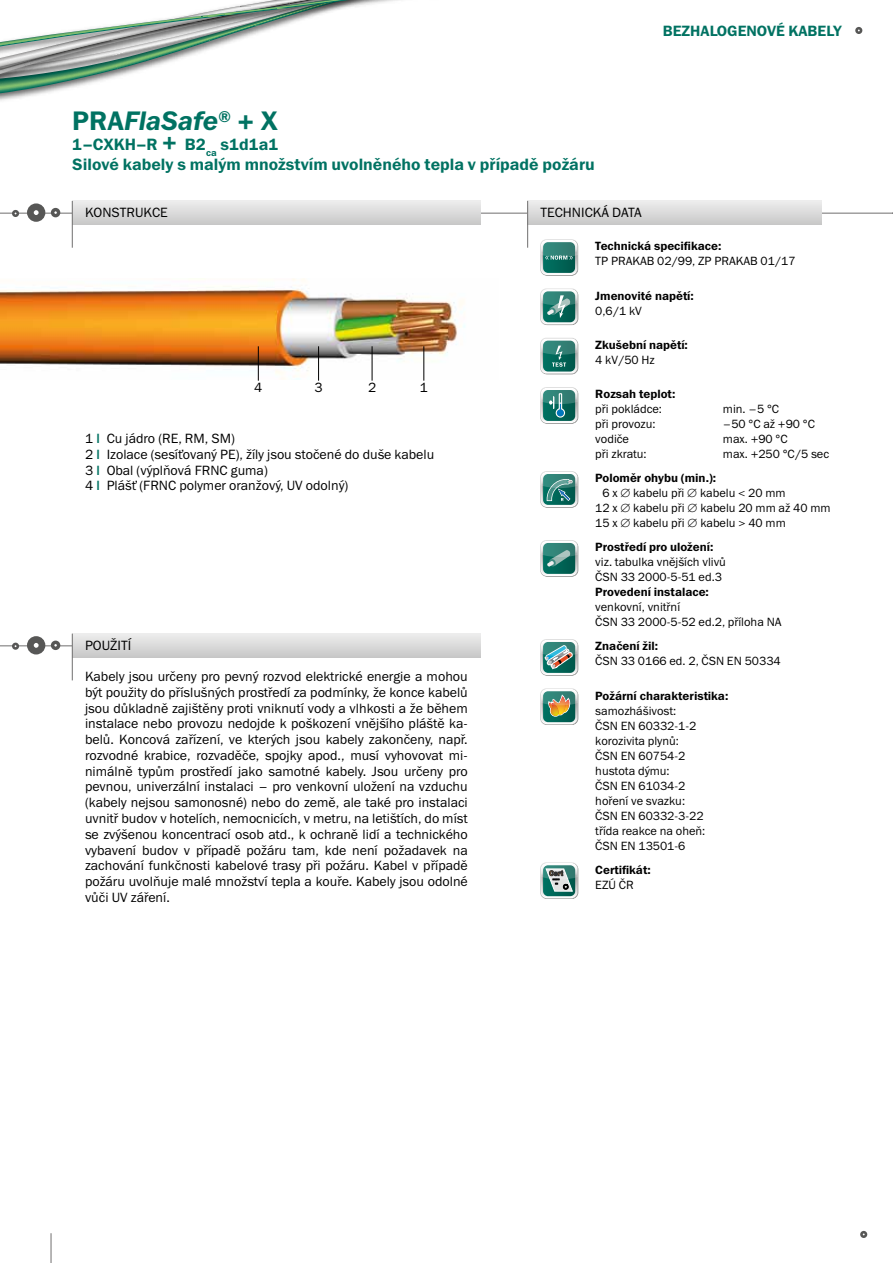
<style>
.page{position:relative;width:893px;height:1263px;background:#fff}
.page>*{position:absolute;margin:0;border:0;box-sizing:border-box;transform-origin:0 0}
.t1{font:italic 27px "Franklin Gothic Demi ITC";color:#007262}
.t2{font:16.5px/19.8px "Franklin Gothic Demi ITC";color:#007262}
.t3{font:15px "Franklin Gothic Demi ITC";color:#007262}
.t4{font:13.5px/15.8px "Franklin Gothic Book ITC";color:#000;text-align:justify}
.t5{font:12px/15px "Franklin Gothic Book ITC";color:#000}
.t6{font:12px "Franklin Gothic Demi ITC";color:#000}
.s1{font-style:normal}
.s2{font-size:24px}
.s3{font-family:"Franklin Gothic Demi ITC";color:#007262}
</style>
<div class="page">
<svg style="left:0;top:89px;width:64px;height:9px"></svg>
<svg style="left:0;top:0;width:399px;height:89px"></svg>
<hr style="left:51px;top:1233px;width:1px;height:30px;background:#706f6f">
<svg style="left:855px;top:27px;width:7px;height:7px"></svg>
<svg style="left:860px;top:1231px;width:7px;height:7px"></svg>
<hr style="left:0;top:213px;width:893px;height:1px;background:#706f6f">
<div style="left:27px;top:203px;width:18px;height:19px;background:#575756;border-radius:50%"></div>
<svg style="left:34px;top:210px;width:5px;height:5px"></svg>
<svg style="left:51px;top:208px;width:9px;height:9px"></svg>
<svg style="left:12px;top:210px;width:7px;height:7px"></svg>
<img style="left:0;top:279px;width:465px;height:100px">
<hr style="left:258px;top:346px;width:1px;height:35px;background:#000">
<hr style="left:318px;top:346px;width:1px;height:35px;background:#000">
<hr style="left:372px;top:346px;width:1px;height:35px;background:#000">
<hr style="left:424px;top:346px;width:1px;height:35px;background:#000">
<svg style="left:528px;top:201px;width:293px;height:23px;background:#dadada"></svg>
<hr style="left:527px;top:201px;width:1px;height:47px;background:#706f6f">
<div style="left:540px;top:239px;width:38px;height:37px;background:#e4e4e4;border-radius:6px"></div>
<div style="left:541px;top:240px;width:37px;height:36px;border:1px solid #9d9d9c;border-radius:6px"></div>
<svg style="left:540px;top:240px;width:38px;height:35px"></svg>
<div style="left:540px;top:288px;width:38px;height:37px;background:#c6c6c6;border-radius:6px"></div>
<div style="left:541px;top:289px;width:37px;height:36px;border:1px solid #9d9d9c;border-radius:6px"></div>
<svg style="left:540px;top:288px;width:38px;height:36px"></svg>
<svg style="left:540px;top:338px;width:38px;height:36px"></svg>
<div style="left:540px;top:387px;width:38px;height:37px;background:#eaeaea;border-radius:6px"></div>
<div style="left:541px;top:388px;width:37px;height:36px;border:1px solid #9d9d9c;border-radius:6px"></div>
<svg style="left:540px;top:387px;width:38px;height:36px"></svg>
<div style="left:540px;top:471px;width:38px;height:37px;background:#f0f0f0;border-radius:6px"></div>
<div style="left:541px;top:472px;width:37px;height:36px;border:1px solid #9d9d9c;border-radius:6px"></div>
<svg style="left:540px;top:471px;width:38px;height:36px"></svg>
<div style="left:540px;top:540px;width:38px;height:37px;background:#efefef;border-radius:6px"></div>
<div style="left:541px;top:541px;width:37px;height:36px;border:1px solid #9d9d9c;border-radius:6px"></div>
<svg style="left:540px;top:540px;width:38px;height:36px"></svg>
<div style="left:540px;top:639px;width:38px;height:37px;background:#ededed;border-radius:6px"></div>
<div style="left:541px;top:640px;width:37px;height:36px;border:1px solid #9d9d9c;border-radius:6px"></div>
<svg style="left:540px;top:639px;width:38px;height:36px"></svg>
<div style="left:540px;top:688px;width:38px;height:37px;background:#d1d1d1;border-radius:6px"></div>
<div style="left:541px;top:689px;width:37px;height:36px;border:1px solid #9d9d9c;border-radius:6px"></div>
<svg style="left:540px;top:688px;width:38px;height:36px"></svg>
<div style="left:540px;top:862px;width:38px;height:37px;background:#cfcfcf;border-radius:6px"></div>
<div style="left:541px;top:863px;width:37px;height:36px;border:1px solid #9d9d9c;border-radius:6px"></div>
<svg style="left:540px;top:862px;width:38px;height:36px"></svg>
<svg style="left:73px;top:201px;width:407px;height:23px;background:#dbdbda"></svg>
<hr style="left:72px;top:201px;width:1px;height:47px;background:#706f6f">
<hr style="left:0;top:645px;width:408px;height:1px;background:#706f6f">
<div style="left:27px;top:636px;width:18px;height:18px;background:#575756;border-radius:50%"></div>
<svg style="left:34px;top:643px;width:5px;height:5px"></svg>
<svg style="left:51px;top:641px;width:9px;height:9px"></svg>
<svg style="left:12px;top:643px;width:7px;height:7px"></svg>
<svg style="left:73px;top:634px;width:407px;height:23px;background:#dadada"></svg>
<hr style="left:72px;top:634px;width:1px;height:46px;background:#706f6f">
<p class="t3" style="left:663px;top:22px;width:181px">BEZHALOGENOVÉ KABELY</p>
<h1 class="t1" style="left:72px;top:105px;width:207px"><span class="s1">PRA</span>FlaSafe<sup>®</sup> <span class="s1">+ X</span></h1>
<p class="t2" style="left:72px;top:135px;width:524px">1–CXKH–R <span class="s2">+</span> B2<sub>ca</sub> s1d1a1<br>Silové kabely s malým množstvím uvolněného tepla v případě požáru</p>
<p class="t4" style="left:85px;top:204px;width:84px">KONSTRUKCE</p>
<p class="t4" style="left:540px;top:204px;width:103px">TECHNICKÁ DATA</p>
<p class="t6" style="left:595px;top:239px;width:128px">Technická specifikace:</p>
<p class="t5" style="left:595px;top:254px;width:202px">TP PRAKAB 02/99, ZP PRAKAB 01/17</p>
<p class="t6" style="left:595px;top:288px;width:100px">Jmenovité napětí:</p>
<p class="t5" style="left:595px;top:303px;width:48px">0,6/1 kV</p>
<p class="t6" style="left:595px;top:338px;width:94px">Zkušební napětí:</p>
<p class="t5" style="left:595px;top:352px;width:61px">4 kV/50 Hz</p>
<p class="t6" style="left:595px;top:387px;width:82px">Rozsah teplot:</p>
<p class="t5" style="left:595px;top:401px;width:68px">při pokládce:</p>
<p class="t5" style="left:723px;top:401px;width:58px">min. –5 °C</p>
<p class="t5" style="left:595px;top:416px;width:62px">při provozu:</p>
<p class="t5" style="left:723px;top:416px;width:94px">–50 °C až +90 °C</p>
<p class="t5" style="left:595px;top:431px;width:35px">vodiče</p>
<p class="t5" style="left:723px;top:431px;width:66px">max. +90 °C</p>
<p class="t5" style="left:595px;top:446px;width:53px">při zkratu:</p>
<p class="t5" style="left:723px;top:446px;width:108px">max. +250 °C/5 sec</p>
<p class="t6" style="left:595px;top:471px;width:122px">Poloměr ohybu (min.):</p>
<p class="t5" style="left:595px;top:485px;width:237px;text-indent:7px">6 x ∅ kabelu při ∅ kabelu &lt; 20 mm<br>12 x ∅ kabelu při ∅ kabelu 20 mm až 40 mm<br>15 x ∅ kabelu při ∅ kabelu &gt; 40 mm</p>
<p class="t6" style="left:595px;top:540px;width:120px">Prostředí pro uložení:</p>
<p class="t5" style="left:595px;top:554px;width:132px">viz. tabulka vnějších vlivů<br>ČSN 33 2000-5-51 ed.3</p>
<p class="t6" style="left:595px;top:585px;width:115px">Provedení instalace:</p>
<p class="t5" style="left:595px;top:599px;width:188px">venkovní, vnitřní<br>ČSN 33 2000-5-52 ed.2, příloha NA</p>
<p class="t6" style="left:595px;top:639px;width:64px">Značení žil:</p>
<p class="t5" style="left:595px;top:653px;width:187px">ČSN 33 0166 ed. 2, ČSN EN 50334</p>
<p class="t6" style="left:595px;top:688px;width:135px">Požární charakteristika:</p>
<p class="t5" style="left:595px;top:703px;width:111px">samozhášivost:<br>ČSN EN 60332-1-2 korozivita plynů:<br>ČSN EN 60754-2 hustota dýmu:<br>ČSN EN 61034-2 hoření ve svazku:<br>ČSN EN 60332-3-22 třída reakce na oheň:<br>ČSN EN 13501-6</p>
<p class="t6" style="left:595px;top:862px;width:57px">Certifikát:</p>
<p class="t5" style="left:595px;top:877px;width:40px">EZÚ ČR</p>
<p class="t4" style="left:254px;top:380px;width:10px">4</p>
<p class="t4" style="left:314px;top:380px;width:10px">3</p>
<p class="t4" style="left:368px;top:380px;width:10px">2</p>
<p class="t4" style="left:420px;top:380px;width:10px">1</p>
<p class="t4" style="left:85px;top:430px;width:351px;text-align:left">1 <span class="s3">|</span> Cu jádro (RE, RM, SM)<br>2 <span class="s3">|</span> Izolace (sesíťovaný PE), žíly jsou stočené do duše kabelu 3 <span class="s3">|</span> Obal (výplňová FRNC guma)<br>4 <span class="s3">|</span> Plášť (FRNC polymer oranžový, UV odolný)</p>
<p class="t4" style="left:85px;top:637px;width:48px">POUŽITÍ</p>
<p class="t4" style="left:85px;top:668px;width:384px">Kabely jsou určeny pro pevný rozvod elektrické energie a mohou být použity do příslušných prostředí za podmínky, že konce kabelů jsou důkladně zajištěny proti vniknutí vody a vlhkosti a že během instalace nebo provozu nedojde k poškození vnějšího pláště ka&shy;belů. Koncová zařízení, ve kterých jsou kabely zakončeny, např. rozvodné krabice, rozvaděče, spojky apod., musí vyhovovat mi&shy;nimálně typům prostředí jako samotné kabely. Jsou určeny pro pevnou, univerzální instalaci – pro venkovní uložení na vzduchu (kabely nejsou samonosné) nebo do země, ale také pro instalaci uvnitř budov v hotelích, nemocnicích, v metru, na letištích, do míst se zvýšenou koncentrací osob atd., k ochraně lidí a technického vybavení budov v případě požáru tam, kde není požadavek na zachování funkčnosti kabelové trasy při požáru. Kabel v případě požáru uvolňuje malé množství tepla a kouře. Kabely jsou odolné vůči UV záření.</p>
</div>
